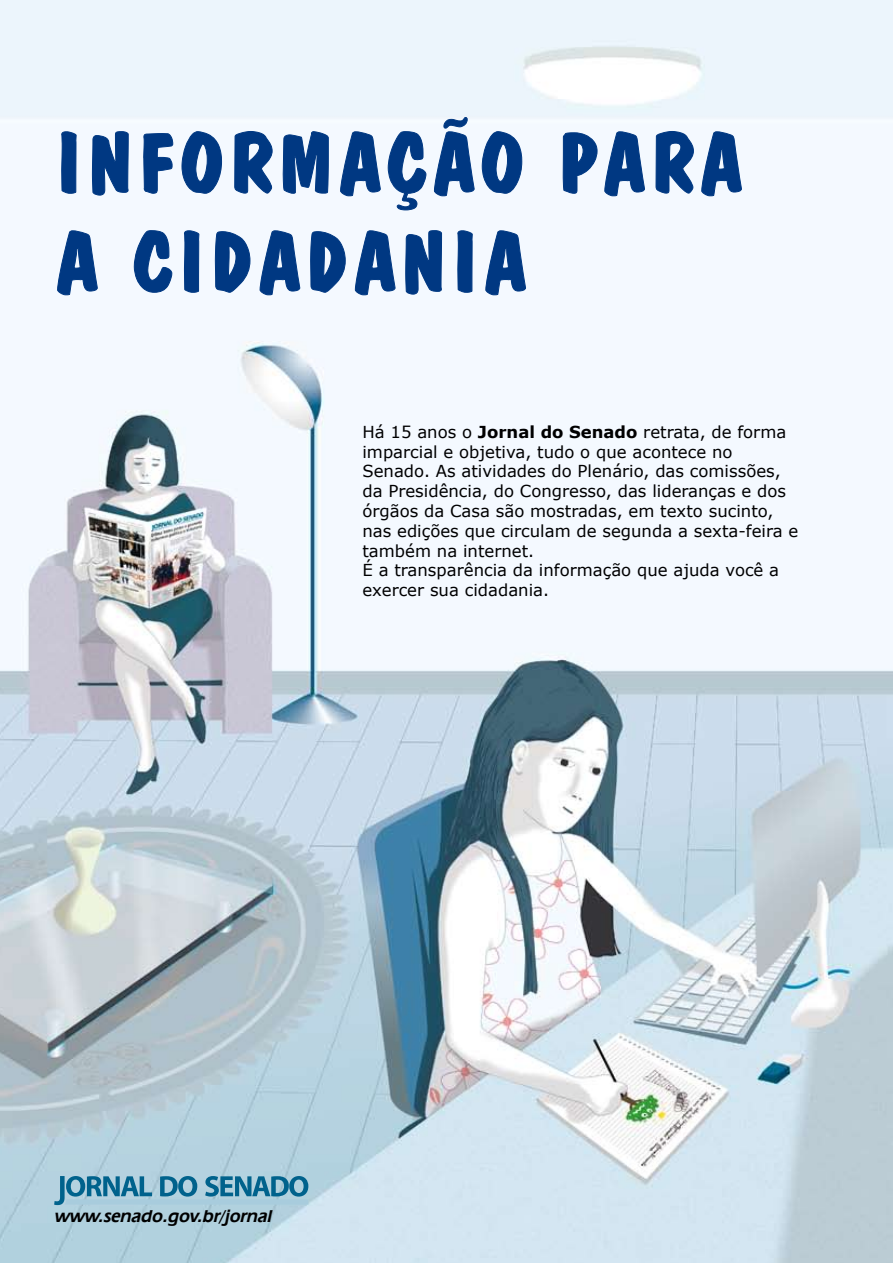
<style>
.page{position:relative;width:893px;height:1263px;background:#fff}
.page>*{position:absolute;margin:0;border:0;box-sizing:border-box;transform-origin:0 0}
.t1{font:700 84px/99px "Dawn Castle";letter-spacing:.03em;color:#003882}
.t2{font:italic 600 18px "Eras IT Cby BT";color:#000}
.t3{font:16.5px/19.8px "Verdana";color:#000}
.s1{font-weight:700}
</style>
<div class="page">
<img style="left:0;top:0;width:893px;height:1263px">
<svg style="left:54px;top:1176px;width:254px;height:29px;background:#6ea7bf"></svg>
<svg style="left:61px;top:131px;width:16px;height:63px"></svg>
<svg style="left:92px;top:131px;width:37px;height:65px"></svg>
<svg style="left:143px;top:133px;width:30px;height:61px"></svg>
<svg style="left:181px;top:131px;width:41px;height:63px"></svg>
<svg style="left:234px;top:131px;width:39px;height:63px"></svg>
<svg style="left:282px;top:131px;width:47px;height:63px"></svg>
<svg style="left:340px;top:131px;width:41px;height:66px"></svg>
<svg style="left:387px;top:131px;width:40px;height:80px"></svg>
<svg style="left:434px;top:117px;width:41px;height:80px"></svg>
<svg style="left:481px;top:131px;width:42px;height:63px"></svg>
<svg style="left:562px;top:132px;width:36px;height:62px"></svg>
<svg style="left:604px;top:131px;width:41px;height:66px"></svg>
<svg style="left:655px;top:131px;width:39px;height:63px"></svg>
<svg style="left:701px;top:131px;width:41px;height:66px"></svg>
<svg style="left:57px;top:230px;width:41px;height:66px"></svg>
<svg style="left:134px;top:230px;width:39px;height:63px"></svg>
<svg style="left:184px;top:230px;width:16px;height:63px"></svg>
<svg style="left:215px;top:231px;width:36px;height:62px"></svg>
<svg style="left:259px;top:230px;width:42px;height:66px"></svg>
<svg style="left:310px;top:231px;width:36px;height:62px"></svg>
<svg style="left:355px;top:230px;width:41px;height:66px"></svg>
<svg style="left:405px;top:230px;width:37px;height:65px"></svg>
<svg style="left:457px;top:230px;width:16px;height:63px"></svg>
<svg style="left:485px;top:230px;width:41px;height:66px"></svg>
<h1 class="t1" style="left:54px;top:115px;width:691px">INFORMAÇÃO PARA<br>A CIDADANIA</h1>
<p class="t3" style="left:362px;top:421px;width:437px">Há 15 anos o <span class="s1">Jornal do Senado</span> retrata, de forma imparcial e objetiva, tudo o que acontece no Senado. As atividades do Plenário, das comissões, da Presidência, do Congresso, das lideranças e dos órgãos da Casa são mostradas, em texto sucinto, nas edições que circulam de segunda a sexta-feira e também na internet.<br>É a transparência da informação que ajuda você a exercer sua cidadania.</p>
<p class="t2" style="left:54px;top:1205px;width:222px">www.senado.gov.br/jornal</p>
</div>
